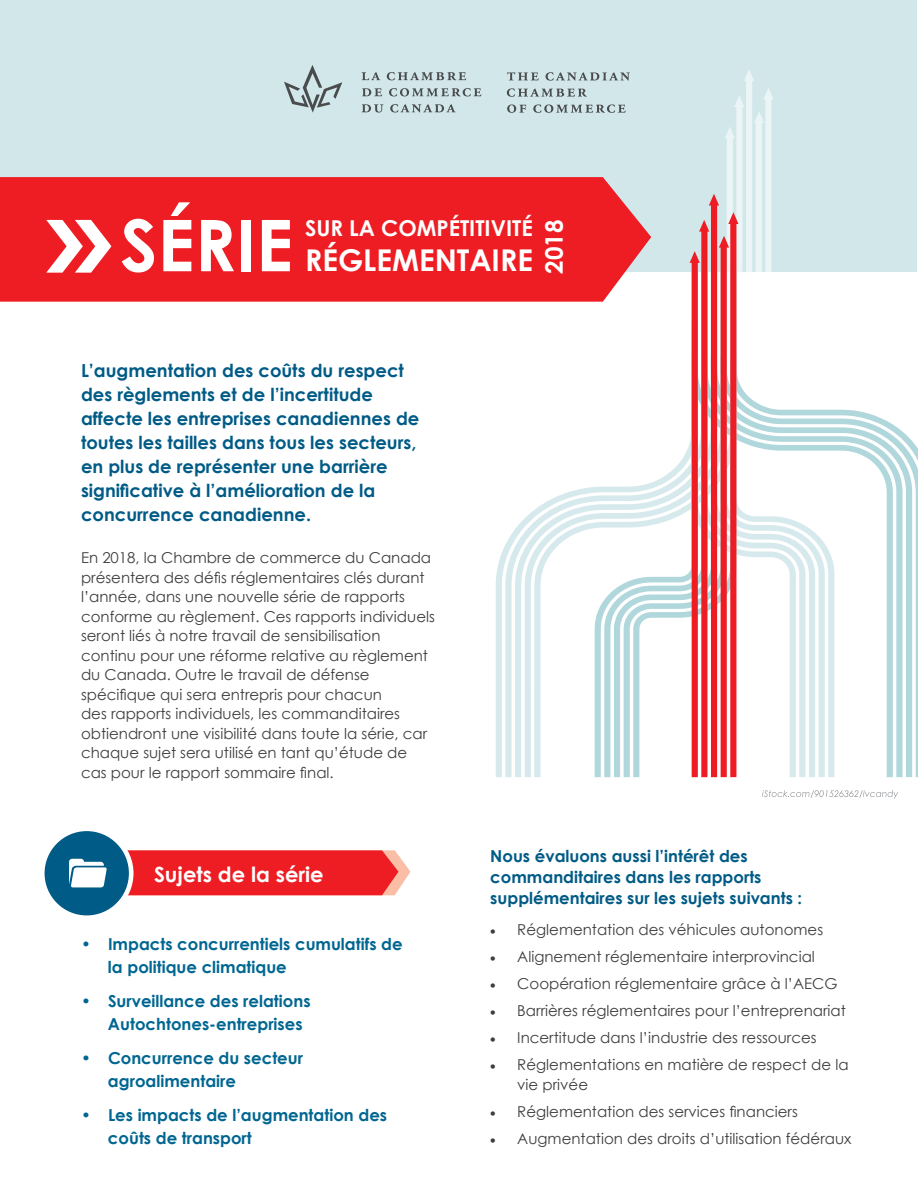
<style>
.page{position:relative;width:918px;height:1188px;background:#fff}
.page>*{position:absolute;margin:0;border:0;box-sizing:border-box;transform-origin:0 0}
.t1{font:700 71.4px "Century Gothic";color:#fff}
.t2{font:700 30px "Century Gothic";color:#fff}
.t3{font:700 24.15px "Century Gothic";color:#fff}
.t4{font:700 21.9px "Century Gothic";color:#fff}
.t5{font:700 21px "Century Gothic";color:#fff}
.t6{font:700 18px/24px "Century Gothic";color:#005b86}
.t7{font:700 16.5px/22.5px "Century Gothic";color:#006691}
.t8{font:700 16.5px/21px "Century Gothic";color:#005b86}
.t9{font:15px/19.5px "Century Gothic";color:#3e3e3f}
</style>
<div class="page">
<div style="left:1px;top:1px;width:916px;height:271px;background:#d1e7ea"></div>
<div style="left:0;top:177px;width:507px;height:125px;background:#ee1d23"></div>
<div style="left:45px;top:831px;width:84px;height:84px;background:#005b86;border-radius:50%"></div>
<svg style="left:69px;top:850px;width:342px;height:45px;background:#d54048"></svg>
<svg style="left:834px;top:409px;width:84px;height:368px"></svg>
<svg style="left:774px;top:409px;width:60px;height:368px"></svg>
<svg style="left:496px;top:271px;width:11px;height:506px"></svg>
<svg style="left:46px;top:220px;width:65px;height:53px;background:#f68c90"></svg>
<svg style="left:762px;top:790px;width:136px;height:9px"></svg>
<svg style="left:284px;top:65px;width:58px;height:48px"></svg>
<svg style="left:362px;top:72px;width:18px;height:8px"></svg>
<svg style="left:387px;top:72px;width:79px;height:8px"></svg>
<svg style="left:362px;top:88px;width:20px;height:8px"></svg>
<svg style="left:389px;top:88px;width:92px;height:8px"></svg>
<svg style="left:362px;top:104px;width:21px;height:9px"></svg>
<svg style="left:390px;top:104px;width:66px;height:9px"></svg>
<svg style="left:507px;top:70px;width:267px;height:707px"></svg>
<h1 class="t1" style="left:120px;top:191px;width:174px">SÉRIE</h1>
<h3 class="t4" style="left:305px;top:212px;width:229px">SUR LA COMPÉTITIVITÉ</h3>
<h2 class="t2" style="left:305px;top:238px;width:229px">RÉGLEMENTAIRE</h2>
<h3 class="t3" style="left:536px;top:274px;width:55px;rotate:-90deg">2018</h3>
<p class="t6" style="left:81px;top:358px;width:340px">L’augmentation des coûts du respect des règlements et de l’incertitude affecte les entreprises canadiennes de toutes les tailles dans tous les secteurs, en plus de représenter une barrière significative à l’amélioration de la concurrence canadienne.</p>
<p class="t9" style="left:81px;top:548px;width:355px">En 2018, la Chambre de commerce du Canada présentera des défis réglementaires clés durant l’année, dans une nouvelle série de rapports conforme au règlement. Ces rapports individuels seront liés à notre travail de sensibilisation continu pour une réforme relative au règlement du Canada. Outre le travail de défense spécifique qui sera entrepris pour chacun<br>des rapports individuels, les commanditaires obtiendront une visibilité dans toute la série, car chaque sujet sera utilisé en tant qu’étude de cas pour le rapport sommaire final.</p>
<h3 class="t5" style="left:154px;top:858px;width:171px">Sujets de la série</h3>
<p class="t7" style="left:108px;top:932px;width:296px;text-indent:-27px">• Impacts concurrentiels cumulatifs de la politique climatique</p>
<p class="t7" style="left:108px;top:989px;width:204px;text-indent:-27px">• Surveillance des relations<br>Autochtones-entreprises</p>
<p class="t7" style="left:108px;top:1046px;width:197px;text-indent:-27px">• Concurrence du secteur agroalimentaire</p>
<p class="t7" style="left:108px;top:1103px;width:281px;text-indent:-27px">• Les impacts de l’augmentation des coûts de transport</p>
<p class="t8" style="left:490px;top:844px;width:313px">Nous évaluons aussi l’intérêt des commanditaires dans les rapports supplémentaires sur les sujets suivants :</p>
<p class="t9" style="left:490px;top:920px;width:334px">• Réglementation des véhicules autonomes</p>
<p class="t9" style="left:490px;top:947px;width:326px">• Alignement réglementaire interprovincial</p>
<p class="t9" style="left:490px;top:974px;width:349px">• Coopération réglementaire grâce à l’AECG</p>
<p class="t9" style="left:490px;top:1001px;width:357px">• Barrières réglementaires pour l’entreprenariat</p>
<p class="t9" style="left:490px;top:1028px;width:328px">• Incertitude dans l’industrie des ressources</p>
<p class="t9" style="left:517px;top:1055px;width:333px;text-indent:-27px">• Réglementations en matière de respect de la vie privée</p>
<p class="t9" style="left:490px;top:1101px;width:309px">• Réglementation des services financiers</p>
<p class="t9" style="left:490px;top:1128px;width:363px">• Augmentation des droits d’utilisation fédéraux</p>
</div>
